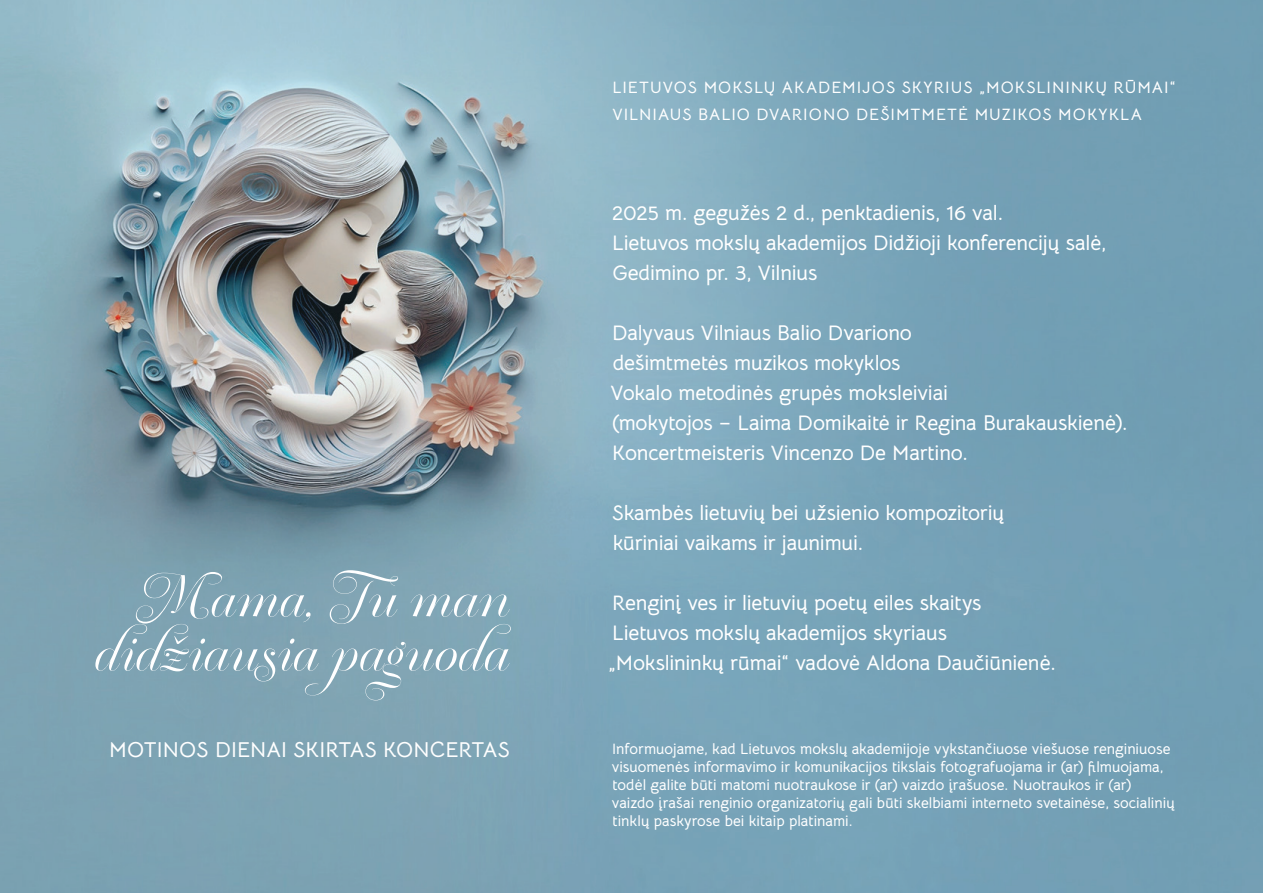
<style>
.page{position:relative;width:1263px;height:893px;background:#fff}
.page>*{position:absolute;margin:0;border:0;box-sizing:border-box;transform-origin:0 0}
.t1{font:64.8px/54px "Krul";color:#fff;text-align:right}
.t2{font:700 21.6px "Bellota Text";color:#fff}
.t3{font:700 21px/30px "Bellota Text";letter-spacing:-.01em;color:#fff}
.t4{font:700 16.5px/27px "Bellota Text";letter-spacing:.06em;color:#fff}
.t5{font:700 15px/18px "Bellota Text";color:#fff}
</style>
<div class="page">
<img style="left:0;top:0;width:1263px;height:893px">
<p class="t4" style="left:612px;top:72px;width:565px">LIETUVOS MOKSLŲ AKADEMIJOS SKYRIUS „MOKSLININKŲ RŪMAI“<br>VILNIAUS BALIO DVARIONO DEŠIMTMETĖ MUZIKOS MOKYKLA</p>
<h1 class="t1" style="left:95px;top:567px;width:417px">Mama, Tu man didžiausia paguoda</h1>
<p class="t3" style="left:612px;top:196px;width:496px">2025 m. gegužės 2 d., penktadienis, 16 val.<br>Lietuvos mokslų akademijos Didžioji konferencijų salė,<br>Gedimino pr. 3, Vilnius</p>
<p class="t3" style="left:610px;top:316px;width:519px">Dalyvaus Vilniaus Balio Dvariono<br>dešimtmetės muzikos mokyklos<br>Vokalo metodinės grupės moksleiviai<br>(mokytojos – Laima Domikaitė ir Regina Burakauskienė).<br>Koncertmeisteris Vincenzo De Martino.</p>
<p class="t3" style="left:612px;top:496px;width:394px">Skambės lietuvių bei užsienio kompozitorių kūriniai vaikams ir jaunimui.</p>
<p class="t3" style="left:608px;top:586px;width:449px">Renginį ves ir lietuvių poetų eiles skaitys<br>Lietuvos mokslų akademijos skyriaus „Mokslininkų rūmai“ vadovė Aldona Daučiūnienė.</p>
<p class="t2" style="left:109px;top:732px;width:402px">MOTINOS DIENAI SKIRTAS KONCERTAS</p>
<p class="t5" style="left:612px;top:738px;width:564px">Informuojame, kad Lietuvos mokslų akademijoje vykstančiuose viešuose renginiuose visuomenės informavimo ir komunikacijos tikslais fotografuojama ir (ar) filmuojama, todėl galite būti matomi nuotraukose ir (ar) vaizdo įrašuose. Nuotraukos ir (ar) vaizdo įrašai renginio organizatorių gali būti skelbiami interneto svetainėse, socialinių tinklų paskyrose bei kitaip platinami.</p>
</div>
